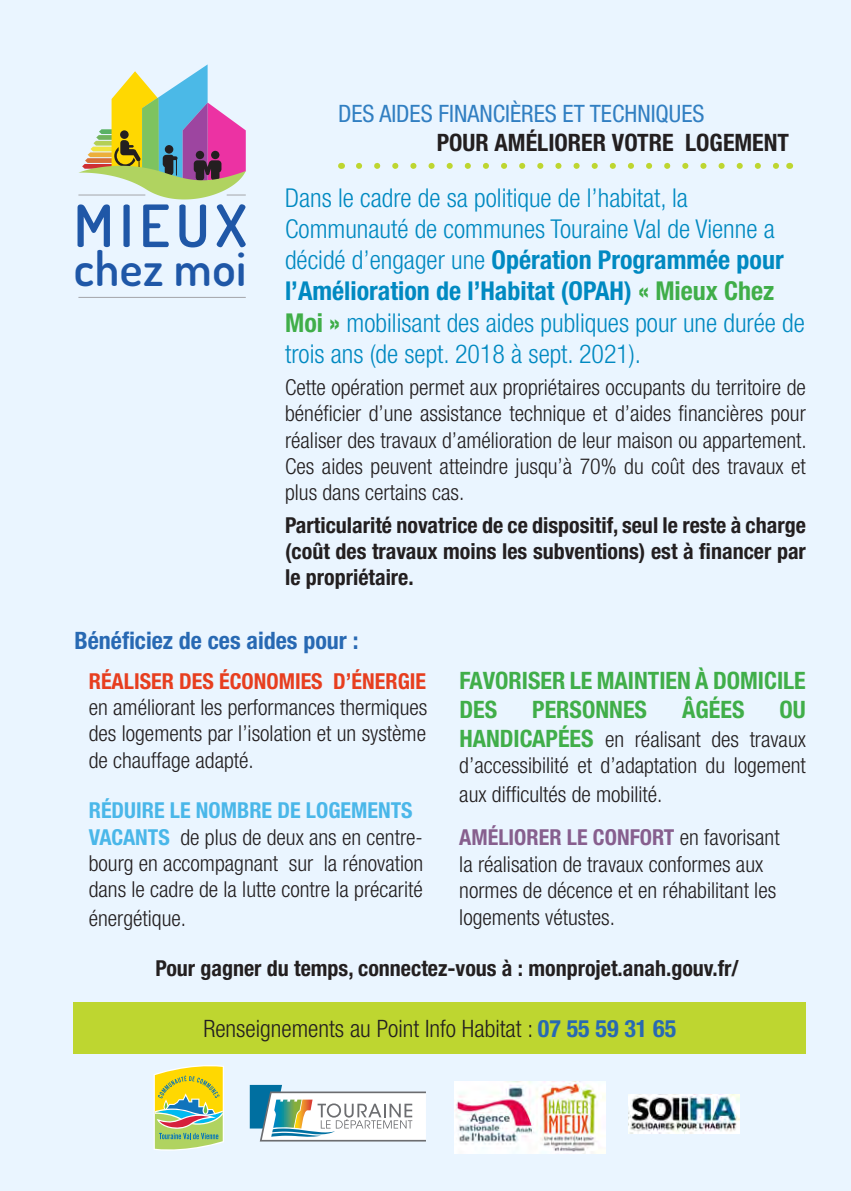
<style>
.page{position:relative;width:851px;height:1191px;background:#fff}
.page>*{position:absolute;margin:0;border:0;box-sizing:border-box;transform-origin:0 0}
.t1{font:600 58.4px "Terminal Dosis";letter-spacing:.1em;color:#1f57a7}
.t2{font:600 47.8px "Terminal Dosis";letter-spacing:.01em;color:#1f57a7}
.t3{font:300 condensed 26px/31.2px "Helvetica Neue LT Std";color:#0089c1}
.t4{font:700 condensed 24px/28.8px "Helvetica Neue LT Std";color:#40ae49}
.t5{font:300 condensed 24px "Helvetica Neue LT Std";color:#231f20}
.t6{font:condensed 24px "Helvetica Neue LT Std";color:#317fc2}
.t7{font:700 condensed 24px "Helvetica Neue LT Std";color:#231f20}
._3_1_text_Helv_11{font:700 condensed 24px "Helvetica Neue LT Std";color:#2869b3}
._3_1_text_Helv_11-2{font:300 condensed 22px/26.4px "Helvetica Neue LT Std";color:#231f20}
._3_1_text_Helv_11-3{font:700 condensed 22px/26.4px "Helvetica Neue LT Std";color:#231f20;text-align:justify}
.s1{font-weight:700}
.s2{font-weight:700;color:#40ae49}
.s3{font-weight:700;color:#e73e1f}
.s4{font-weight:700;color:#4ab7e9}
.s5{font-weight:700;font-size:24px;color:#40ae49}
.s6{font-weight:700;color:#875f8e}
.s7{font-weight:700;color:#2869b3}
</style>
<div class="page">
<div style="left:0;top:0;width:850px;height:1191px;background:#eaf5ff"></div>
<hr style="left:78px;top:297px;width:168px;height:1px;background:#a4a5a9">
<svg style="left:78px;top:64px;width:168px;height:135px"></svg>
<div style="left:74px;top:1002px;width:731px;height:52px;background:#bed630"></div>
<svg style="left:359px;top:163px;width:420px;height:6px"></svg>
<svg style="left:154px;top:1065px;width:70px;height:86px"></svg>
<img style="left:454px;top:1081px;width:151px;height:72px">
<svg style="left:250px;top:1085px;width:176px;height:56px"></svg>
<img style="left:628px;top:1094px;width:111px;height:39px">
<p class="t1" style="left:74px;top:188px;width:174px">MIEUX</p>
<p class="t2" style="left:74px;top:238px;width:174px">chez moi</p>
<p class="t6" style="left:338px;top:100px;width:368px">DES AIDES FINANCIÈRES ET TECHNIQUES</p>
<p class="t7" style="left:436px;top:128px;width:354px">POUR AMÉLIORER VOTRE LOGEMENT</p>
<p class="t3" style="left:285px;top:182px;width:521px">Dans le cadre de sa politique de l’habitat, la Communauté de communes Touraine Val de Vienne a décidé d’engager une <span class="s1">Opération Programmée pour l’Amélioration de l’Habitat (OPAH)</span> <span class="s2">« Mieux Chez Moi »</span> mobilisant des aides publiques pour une durée de trois ans (de sept. 2018 à sept. 2021).</p>
<p class="_3_1_text_Helv_11-2" style="left:285px;top:374px;width:523px;text-align:justify">Cette opération permet aux propriétaires occupants du territoire de bénéficier d’une assistance technique et d’aides financières pour réaliser des travaux d’amélioration de leur maison ou appartement.<br>Ces aides peuvent atteindre jusqu’à 70% du coût des travaux et plus dans certains cas.</p>
<p class="_3_1_text_Helv_11-3" style="left:285px;top:511px;width:522px">Particularité novatrice de ce dispositif, seul le reste à charge (coût des travaux moins les subventions) est à financer par le propriétaire.</p>
<p class="_3_1_text_Helv_11" style="left:74px;top:626px;width:285px">Bénéficiez de ces aides pour :</p>
<p class="_3_1_text_Helv_11-2" style="left:89px;top:667px;width:340px;text-align:justify"><span class="s3">RÉALISER DES ÉCONOMIES D’ÉNERGIE </span>en améliorant les performances thermiques des logements par l’isolation et un système de chauffage adapté.</p>
<p class="_3_1_text_Helv_11-2" style="left:89px;top:797px;width:336px"><span class="s4">RÉDUIRE LE NOMBRE DE LOGEMENTS VACANTS</span> de plus de deux ans en centre&shy;bourg en accompagnant sur la rénovation dans le cadre de la lutte contre la précarité</p>
<p class="_3_1_text_Helv_11-2" style="left:89px;top:905px;width:99px">énergétique.</p>
<p class="t4" style="left:459px;top:666px;width:348px">FAVORISER LE MAINTIEN À DOMICILE<br>DES</p>
<p class="t4" style="left:532px;top:695px;width:116px">PERSONNES</p>
<p class="t4" style="left:682px;top:695px;width:64px">ÂGÉES</p>
<p class="t4" style="left:779px;top:695px;width:28px">OU</p>
<p class="_3_1_text_Helv_11-2" style="left:459px;top:725px;width:348px"><span class="s5">HANDICAPÉES</span> en réalisant des travaux d’accessibilité et d’adaptation du logement</p>
<p class="_3_1_text_Helv_11-2" style="left:459px;top:781px;width:205px">aux difficultés de mobilité.</p>
<p class="_3_1_text_Helv_11-2" style="left:459px;top:824px;width:322px"><span class="s6">AMÉLIORER LE CONFORT</span> en favorisant la réalisation de travaux conformes aux normes de décence et en réhabilitant les logements vétustes.</p>
<p class="_3_1_text_Helv_11-3" style="left:155px;top:954px;width:585px">Pour gagner du temps, connectez-vous à : monprojet.anah.gouv.fr/</p>
<p class="t5" style="left:203px;top:1014px;width:474px">Renseignements au Point Info Habitat : <span class="s7">07 55 59 31 65</span></p>
</div>
